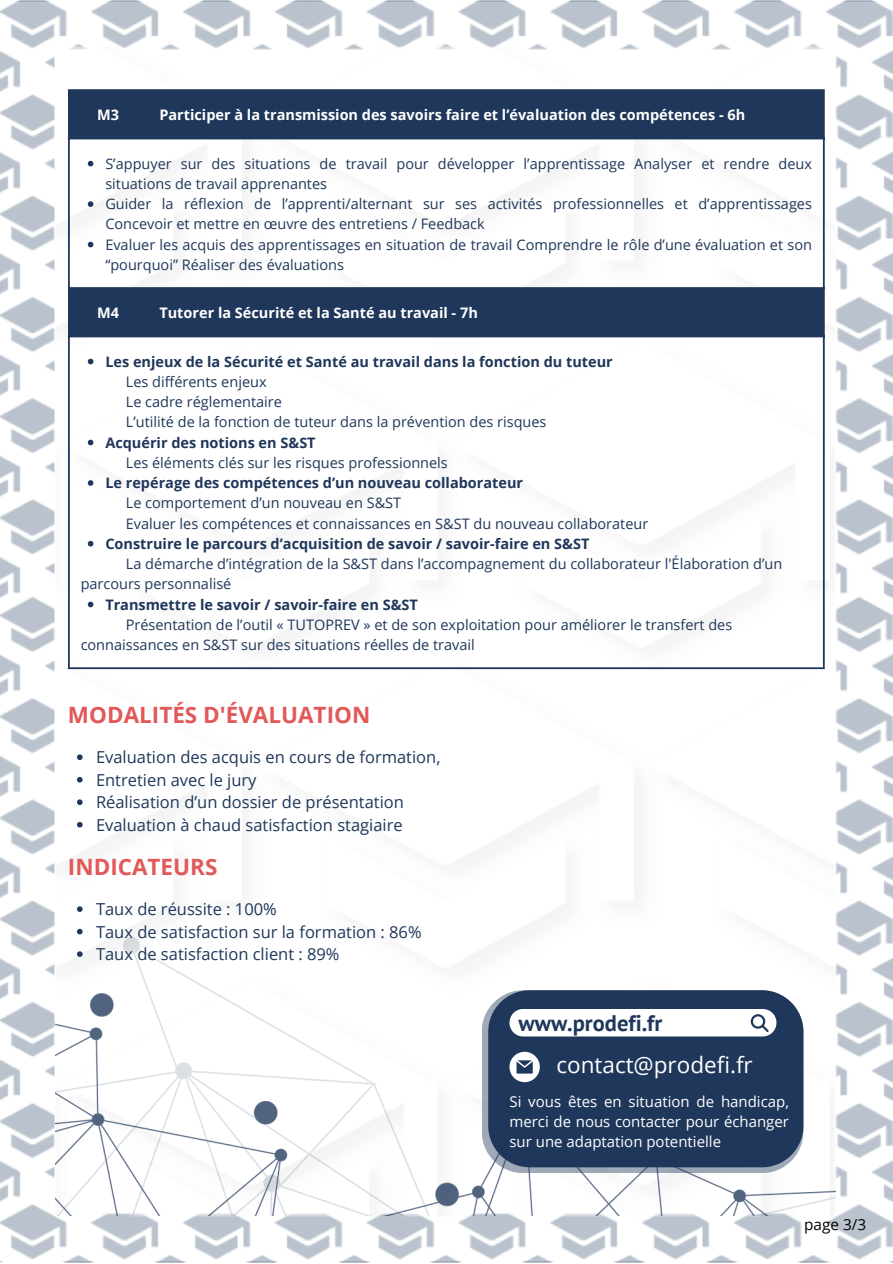
<style>
.page{position:relative;width:893px;height:1264px;background:#fff}
.page>*{position:absolute;margin:0;border:0;box-sizing:border-box;transform-origin:0 0}
.t1{font:700 22.5px "Open Sans";color:#e15958}
.t2{font:22.5px "Open Sans";color:#fff}
.t3{font:700 22.5px "PT Sans";color:#1f375a}
.t4{font:16.5px "Open Sans";color:#1f375a}
.t5{font:15.3px "Open Sans";color:#000}
.t6{font:15px/20.2px "Open Sans";color:#fff;text-align:justify}
.t7{font:14.55px/20.2px "Open Sans";color:#1f375a}
.t8{font:700 14.55px "Open Sans";color:#1f375a}
.t9{font:700 14.55px "Open Sans";color:#fff}
</style>
<div class="page">
<img style="left:0;top:1px;width:892px;height:1261px">
<img style="left:56px;top:927px;width:779px;height:288px">
<svg style="left:70px;top:91px;width:752px;height:244px"></svg>
<svg style="left:88px;top:161px;width:5px;height:5px"></svg>
<svg style="left:88px;top:201px;width:5px;height:6px"></svg>
<svg style="left:88px;top:242px;width:5px;height:5px"></svg>
<svg style="left:88px;top:359px;width:5px;height:5px"></svg>
<svg style="left:88px;top:439px;width:5px;height:6px"></svg>
<svg style="left:88px;top:480px;width:5px;height:6px"></svg>
<svg style="left:88px;top:541px;width:5px;height:5px"></svg>
<svg style="left:88px;top:601px;width:5px;height:6px"></svg>
<hr style="left:68px;top:91px;width:2px;height:576px;background:#1f375a">
<hr style="left:147px;top:91px;width:1px;height:47px;background:#1f375a">
<hr style="left:147px;top:289px;width:1px;height:46px;background:#1f375a">
<hr style="left:822px;top:91px;width:2px;height:576px;background:#1f375a">
<hr style="left:68px;top:89px;width:756px;height:2px;background:#1f375a">
<hr style="left:68px;top:138px;width:756px;height:1px;background:#1f375a">
<hr style="left:68px;top:287px;width:756px;height:2px;background:#1f375a">
<hr style="left:68px;top:335px;width:756px;height:2px;background:#1f375a">
<hr style="left:68px;top:667px;width:756px;height:2px;background:#1f375a">
<svg style="left:77px;top:754px;width:6px;height:6px"></svg>
<svg style="left:77px;top:777px;width:6px;height:5px"></svg>
<svg style="left:77px;top:799px;width:6px;height:6px"></svg>
<svg style="left:77px;top:822px;width:6px;height:5px"></svg>
<svg style="left:77px;top:906px;width:6px;height:6px"></svg>
<svg style="left:77px;top:928px;width:6px;height:6px"></svg>
<svg style="left:77px;top:951px;width:6px;height:5px"></svg>
<svg style="left:481px;top:990px;width:322px;height:183px;background:#9ca6b5"></svg>
<div style="left:488px;top:990px;width:315px;height:177px;background:#1f375a;border-radius:42px"></div>
<div style="left:509px;top:1009px;width:267px;height:27px;background:#fff"></div>
<svg style="left:509px;top:1051px;width:30px;height:31px"></svg>
<p class="t9" style="left:97px;top:105px;width:23px">M3</p>
<p class="t9" style="left:159px;top:105px;width:587px">Participer à la transmission des savoirs faire et l’évaluation des compétences - 6h</p>
<p class="t7" style="left:105px;top:153px;width:708px">S’appuyer sur des situations de travail pour développer l’apprentissage Analyser et rendre deux situations de travail apprenantes</p>
<p class="t7" style="left:105px;top:193px;width:708px">Guider la réflexion de l’apprenti/alternant sur ses activités professionnelles et d’apprentissages<br>Concevoir et mettre en œuvre des entretiens / Feedback</p>
<p class="t7" style="left:105px;top:234px;width:708px">Evaluer les acquis des apprentissages en situation de travail Comprendre le rôle d’une évaluation et son “pourquoi” Réaliser des évaluations</p>
<p class="t9" style="left:97px;top:303px;width:23px">M4</p>
<p class="t9" style="left:159px;top:303px;width:320px">Tutorer la Sécurité et la Santé au travail - 7h</p>
<p class="t8" style="left:105px;top:351px;width:509px">Les enjeux de la Sécurité et Santé au travail dans la fonction du tuteur</p>
<p class="t7" style="left:126px;top:371px;width:142px">Les différents enjeux</p>
<p class="t7" style="left:126px;top:391px;width:158px">Le cadre réglementaire</p>
<p class="t7" style="left:126px;top:411px;width:422px">L’utilité de la fonction de tuteur dans la prévention des risques</p>
<p class="t8" style="left:105px;top:432px;width:212px">Acquérir des notions en S&amp;ST</p>
<p class="t7" style="left:126px;top:452px;width:323px">Les éléments clés sur les risques professionnels</p>
<p class="t8" style="left:105px;top:472px;width:419px">Le repérage des compétences d’un nouveau collaborateur</p>
<p class="t7" style="left:126px;top:492px;width:277px">Le comportement d’un nouveau en S&amp;ST</p>
<p class="t7" style="left:126px;top:513px;width:524px">Evaluer les compétences et connaissances en S&amp;ST du nouveau collaborateur</p>
<p class="t8" style="left:105px;top:533px;width:485px">Construire le parcours d’acquisition de savoir / savoir-faire en S&amp;ST</p>
<p class="t7" style="left:81px;top:553px;width:703px;text-indent:45px">La démarche d’intégration de la S&amp;ST dans l’accompagnement du collaborateur l'Élaboration d’un parcours personnalisé</p>
<p class="t8" style="left:105px;top:594px;width:314px">Transmettre le savoir / savoir-faire en S&amp;ST</p>
<p class="t7" style="left:81px;top:614px;width:653px;text-indent:45px">Présentation de l’outil « TUTOPREV » et de son exploitation pour améliorer le transfert des connaissances en S&amp;ST sur des situations réelles de travail</p>
<p class="t1" style="left:68px;top:699px;width:304px">MODALITÉS D'ÉVALUATION</p>
<p class="t4" style="left:96px;top:745px;width:346px">Evaluation des acquis en cours de formation,</p>
<p class="t4" style="left:96px;top:768px;width:162px">Entretien avec le jury</p>
<p class="t4" style="left:96px;top:790px;width:309px">Réalisation d’un dossier de présentation</p>
<p class="t4" style="left:96px;top:813px;width:308px">Evaluation à chaud satisfaction stagiaire</p>
<p class="t1" style="left:68px;top:851px;width:151px">INDICATEURS</p>
<p class="t4" style="left:96px;top:897px;width:182px">Taux de réussite : 100%</p>
<p class="t4" style="left:96px;top:920px;width:327px">Taux de satisfaction sur la formation : 86%</p>
<p class="t4" style="left:96px;top:942px;width:245px">Taux de satisfaction client : 89%</p>
<p class="t3" style="left:518px;top:1007px;width:145px">www.prodefi.fr</p>
<p class="t2" style="left:556px;top:1049px;width:198px">contact@prodefi.fr</p>
<p class="t6" style="left:509px;top:1090px;width:281px">Si vous êtes en situation de handicap, merci de nous contacter pour échanger sur une adaptation potentielle</p>
<p class="t5" style="left:804px;top:1213px;width:63px">page 3/3</p>
</div>
